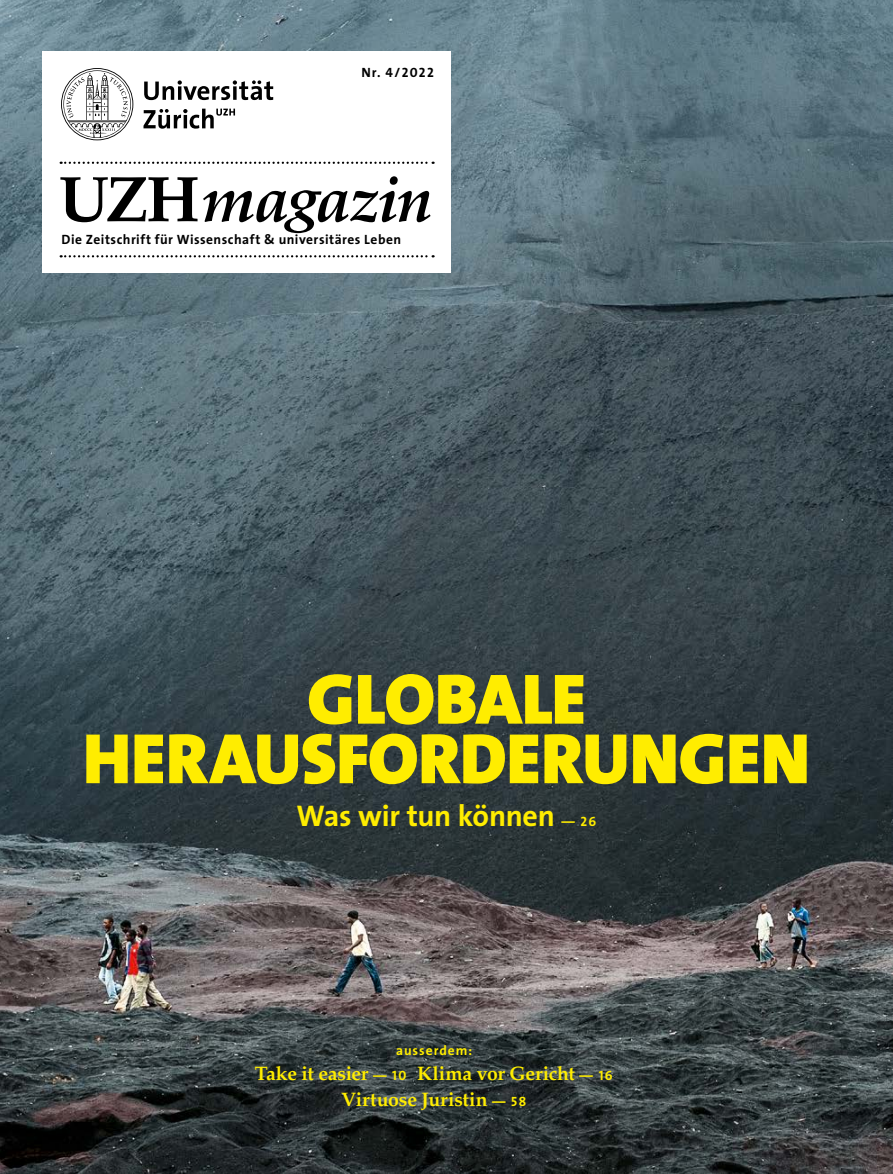
<style>
.page{position:relative;width:893px;height:1174px;background:#fff}
.page>*{position:absolute;margin:0;border:0;box-sizing:border-box;transform-origin:0 0}
.t1{font:900 72px/59.6px "The Sans";letter-spacing:-.005em;color:#ffed00;text-align:center}
.t2{font:italic 700 64.5px "Palatino LT Std";letter-spacing:-.035em;color:#000}
.t3{font:700 30px "The Sans";letter-spacing:-.015em;color:#ffed00}
.t4{font:700 19.5px/25.5px "Palatino LT Std";letter-spacing:-.01em;color:#ffed00;text-align:center}
.t5{font:700 13.5px "The Sans";letter-spacing:.035em;color:#000}
.t6{font:700 13.5px "The Sans";letter-spacing:.07em;color:#ffed00}
.t7{font:13.5px "The Sans Bold Caps";color:#000}
.t8{font:13.5px "The Sans Bold Caps";color:#ffed00}
.s1{font-family:"The Sans";font-weight:700}
.s2{font-style:normal}
.s3{font-size:58.05px}
.s4{font-family:"The Sans Bold Caps";font-weight:400;font-size:13.5px}
</style>
<div class="page">
<img style="left:0;top:0;width:893px;height:1174px">
<div style="left:43px;top:51px;width:408px;height:221px;background:#fff"></div>
<svg style="left:61px;top:68px;width:212px;height:72px"></svg>
<svg style="left:61px;top:162px;width:373px;height:2px"></svg>
<svg style="left:61px;top:255px;width:373px;height:2px"></svg>
<p class="t7" style="left:361px;top:61px;width:74px"><span class="s1">Nr.</span> 4/2022</p>
<h2 class="t2" style="left:59px;top:161px;width:376px"><span class="s2">UZH</span>ma<span class="s3">g</span>azin</h2>
<p class="t5" style="left:62px;top:228px;width:341px">Die Zeitschrift für Wissenschaft &amp; universitäres Leben</p>
<h1 class="t1" style="left:83px;top:668px;width:729px">GLOBALE<br>HERAUSFORDERUNGEN</h1>
<h3 class="t3" style="left:297px;top:790px;width:260px">Was wir tun können</h3>
<p class="t8" style="left:561px;top:810px;width:36px">— 26</p>
<p class="t6" style="left:396px;top:1039px;width:78px">ausserdem:</p>
<p class="t4" style="left:255px;top:1061px;width:360px">Take it easier <span class="s4">— 10</span> Klima vor Gericht <span class="s4">— 16<br></span>Virtuose Juristin <span class="s4">— 58</span></p>
</div>
